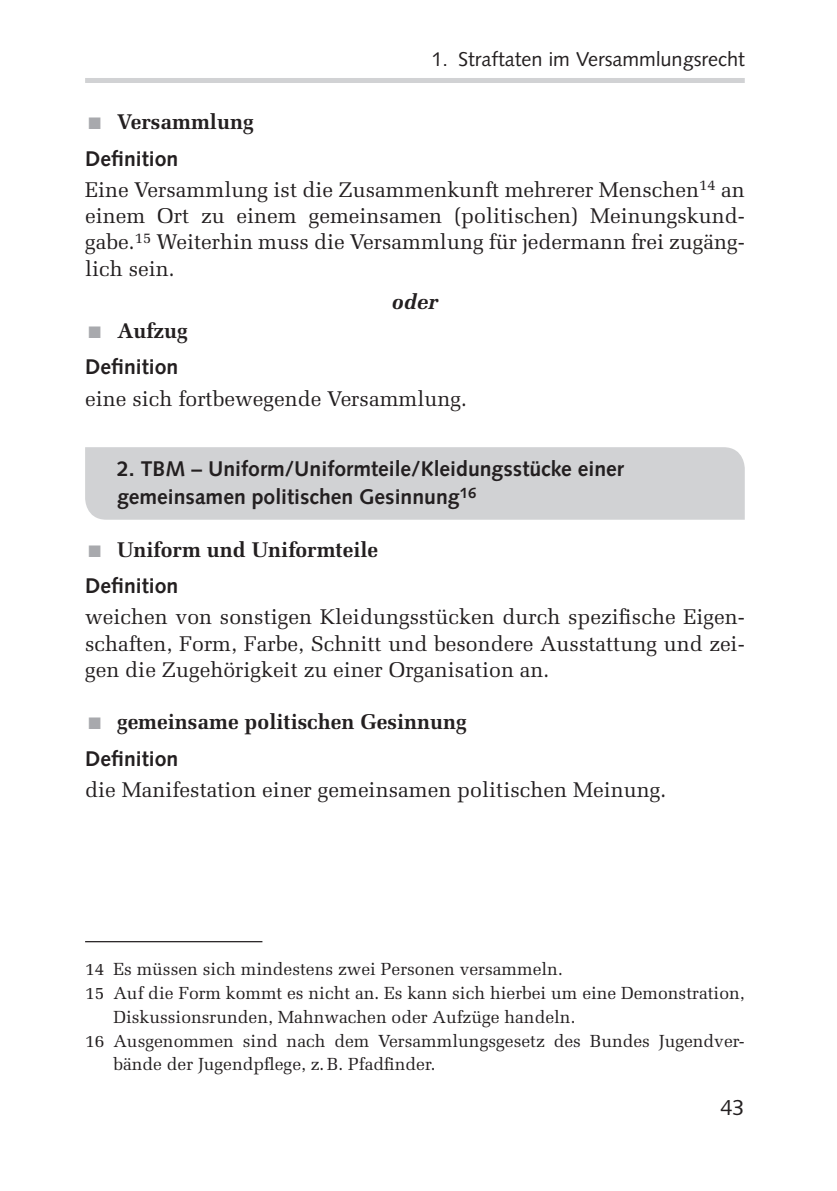
<style>
.page{position:relative;width:837px;height:1191px;background:#fff}
.page>*{position:absolute;margin:0;border:0;box-sizing:border-box;transform-origin:0 0}
.t1{font:22px "Syntax LT Pro";color:#231f20}
.t2{font:21.25px/26.2px "Melior LT Pro";color:#231f20;text-align:justify}
.t3{font:700 21.25px/28.8px "Syntax LT Pro";color:#231f20}
.t4{font:700 21.25px "Melior LT Pro";color:#231f20}
.t5{font:italic 700 21.25px "Melior LT Pro";color:#231f20}
.t6{font:20px "Syntax LT Pro";color:#231f20}
.t7{font:17.5px "Melior LT Pro";color:#231f20}
.s1{color:#a8a9ad}
</style>
<div class="page">
<div style="left:85px;top:78px;width:659px;height:5px;background:#d1d2d4"></div>
<div style="left:85px;top:447px;width:659px;height:73px;background:#d1d2d4"></div>
<hr style="left:85px;top:941px;width:177px;height:1px;background:#231f20">
<p class="t6" style="left:431px;top:47px;width:315px">1. Straftaten im Versammlungsrecht</p>
<p class="t4" style="left:89px;top:109px;width:166px"><span class="s1">■</span> Versammlung</p>
<p class="t3" style="left:85px;top:144px;width:95px">Definition</p>
<p class="t2" style="left:85px;top:176px;width:661px">Eine Versammlung ist die Zusammenkunft mehrerer Menschen<sup>14</sup> an einem Ort zu einem gemeinsamen (politischen) Meinungskund&shy;gabe.<sup>15</sup> Weiterhin muss die Versammlung für jedermann frei zugäng&shy;lich sein.</p>
<p class="t5" style="left:392px;top:289px;width:48px">oder</p>
<p class="t4" style="left:89px;top:317px;width:101px"><span class="s1">■</span> Aufzug</p>
<p class="t3" style="left:85px;top:353px;width:95px">Definition</p>
<p class="t2" style="left:85px;top:385px;width:383px">eine sich fortbewegende Versammlung.</p>
<p class="t3" style="left:117px;top:454px;width:508px">2. TBM – Uniform/Uniformteile/Kleidungsstücke einer gemeinsamen politischen Gesinnung<sup>16</sup></p>
<p class="t4" style="left:89px;top:536px;width:291px"><span class="s1">■</span> Uniform und Uniformteile</p>
<p class="t3" style="left:85px;top:571px;width:95px">Definition</p>
<p class="t2" style="left:85px;top:604px;width:661px">weichen von sonstigen Kleidungsstücken durch spezifische Eigen&shy;schaften, Form, Farbe, Schnitt und besondere Ausstattung und zei&shy;gen die Zugehörigkeit zu einer Organisation an.</p>
<p class="t4" style="left:89px;top:709px;width:379px"><span class="s1">■</span> gemeinsame politischen Gesinnung</p>
<p class="t3" style="left:85px;top:744px;width:95px">Definition</p>
<p class="t2" style="left:85px;top:776px;width:582px">die Manifestation einer gemeinsamen politischen Meinung.</p>
<p class="t7" style="left:85px;top:958px;width:479px">14 Es müssen sich mindestens zwei Personen versammeln.</p>
<p class="t7" style="left:85px;top:982px;width:661px">15 Auf die Form kommt es nicht an. Es kann sich hierbei um eine Demonstration,</p>
<p class="t7" style="left:113px;top:1006px;width:463px">Diskussionsrunden, Mahnwachen oder Aufzüge handeln.</p>
<p class="t7" style="left:85px;top:1030px;width:661px">16 Ausgenommen sind nach dem Versammlungsgesetz des Bundes Jugendver-</p>
<p class="t7" style="left:113px;top:1053px;width:324px">bände der Jugendpflege, z.B. Pfadfinder.</p>
<p class="t1" style="left:720px;top:1094px;width:26px">43</p>
</div>
